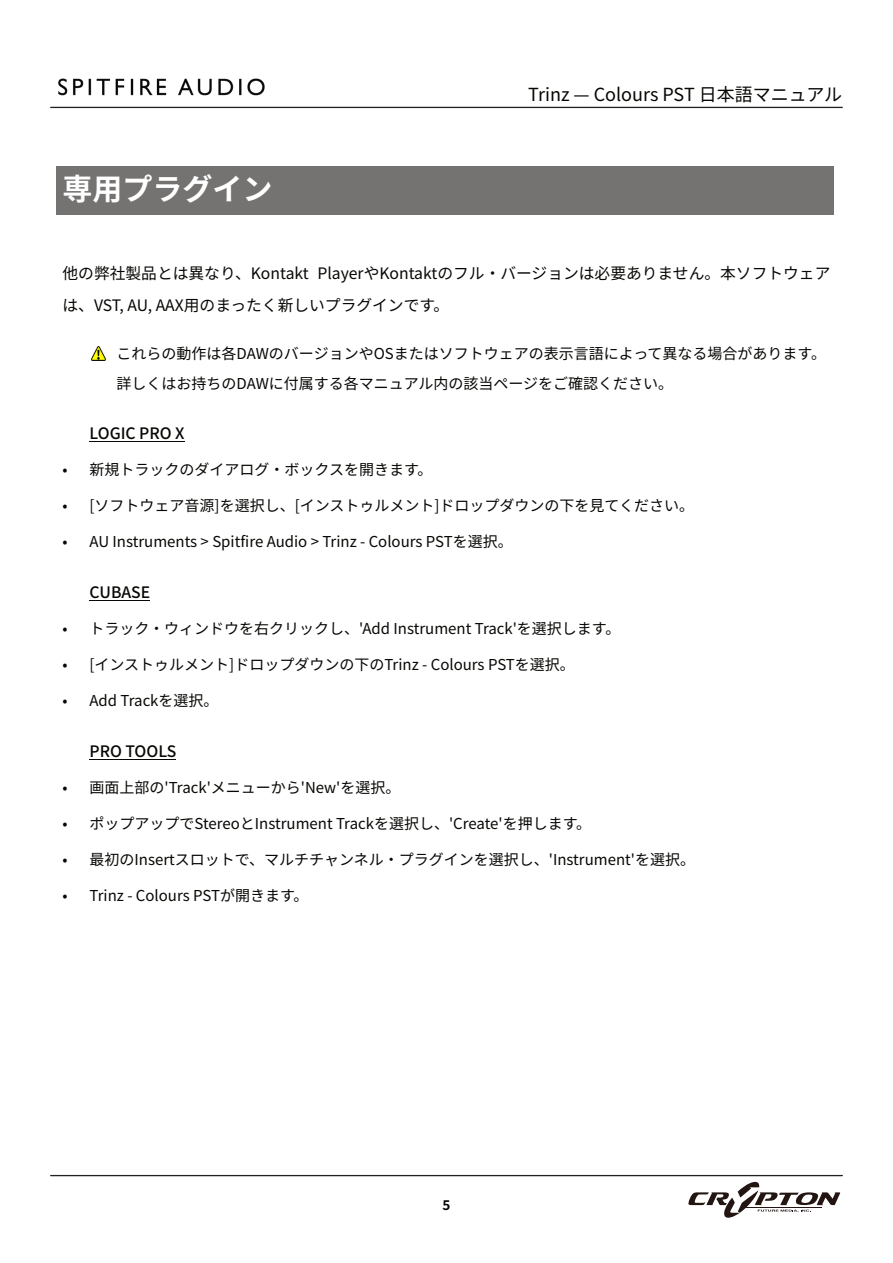
<style>
.page{position:relative;width:893px;height:1263px;background:#fff}
.page>*{position:absolute;margin:0;border:0;box-sizing:border-box;transform-origin:0 0}
.t1{font:700 30px "Source Han Sans JP";color:#fff}
.t2{font:18px "Source Han Sans JP";color:#080704}
.t3{font:15.75px/31.5px "Source Han Sans JP";color:#080704}
.t4{font:500 15.75px "Source Han Sans JP";color:#080704}
.t5{font:15px/30px "Source Han Sans JP";color:#080704}
</style>
<div class="page">
<hr style="left:51px;top:107px;width:791px;height:1px;background:#231f20">
<hr style="left:51px;top:1175px;width:791px;height:1px;background:#231f20">
<svg style="left:688px;top:1181px;width:152px;height:37px"></svg>
<img style="left:58px;top:78px;width:207px;height:18px">
<div style="left:56px;top:167px;width:778px;height:48px;background:#757372"></div>
<hr style="left:90px;top:441px;width:95px;height:1px;background:#080704">
<hr style="left:90px;top:600px;width:60px;height:1px;background:#080704">
<hr style="left:90px;top:759px;width:86px;height:1px;background:#080704">
<img style="left:92px;top:347px;width:14px;height:13px">
<h1 class="t1" style="left:63px;top:173px;width:211px">専用プラグイン</h1>
<p class="t2" style="left:528px;top:85px;width:315px">Trinz — Colours PST 日本語マニュアル</p>
<p class="t3" style="left:63px;top:258px;width:769px">他の弊社製品とは異なり、Kontakt PlayerやKontaktのフル‧バージョンは必要ありません。本ソフトウェアは、VST, AU, AAX用のまったく新しいプラグインです。</p>
<p class="t5" style="left:117px;top:338px;width:711px">これらの動作は各DAWのバージョンやOSまたはソフトウェアの表示言語によって異なる場合があります。詳しくはお持ちのDAWに付属する各マニュアル内の該当ページをご確認ください。</p>
<p class="t4" style="left:90px;top:426px;width:97px">LOGIC PRO X</p>
<p class="t5" style="left:63px;top:455px;width:372px">• 新規トラックのダイアログ‧ボックスを開きます。</p>
<p class="t5" style="left:63px;top:491px;width:633px">• [ソフトウェア音源]を選択し、[インストゥルメント]ドロップダウンの下を見てください。</p>
<p class="t5" style="left:63px;top:527px;width:452px">• AU Instruments &gt; Spitfire Audio &gt; Trinz - Colours PSTを選択。</p>
<p class="t4" style="left:90px;top:584px;width:62px">CUBASE</p>
<p class="t5" style="left:63px;top:613px;width:559px">• トラック‧ウィンドウを右クリックし、'Add Instrument Track'を選択します。</p>
<p class="t5" style="left:63px;top:649px;width:514px">• [インストゥルメント]ドロップダウンの下のTrinz - Colours PSTを選択。</p>
<p class="t5" style="left:63px;top:685px;width:158px">• Add Trackを選択。</p>
<p class="t4" style="left:90px;top:743px;width:88px">PRO TOOLS</p>
<p class="t5" style="left:63px;top:772px;width:339px">• 画面上部の'Track'メニューから'New'を選択。</p>
<p class="t5" style="left:63px;top:808px;width:530px">• ポップアップでStereoとInstrument Trackを選択し、'Create'を押します。</p>
<p class="t5" style="left:63px;top:844px;width:634px">• 最初のInsertスロットで、マルチチャンネル‧プラグインを選択し、'Instrument'を選択。</p>
<p class="t5" style="left:63px;top:880px;width:248px">• Trinz - Colours PSTが開きます。</p>
</div>
